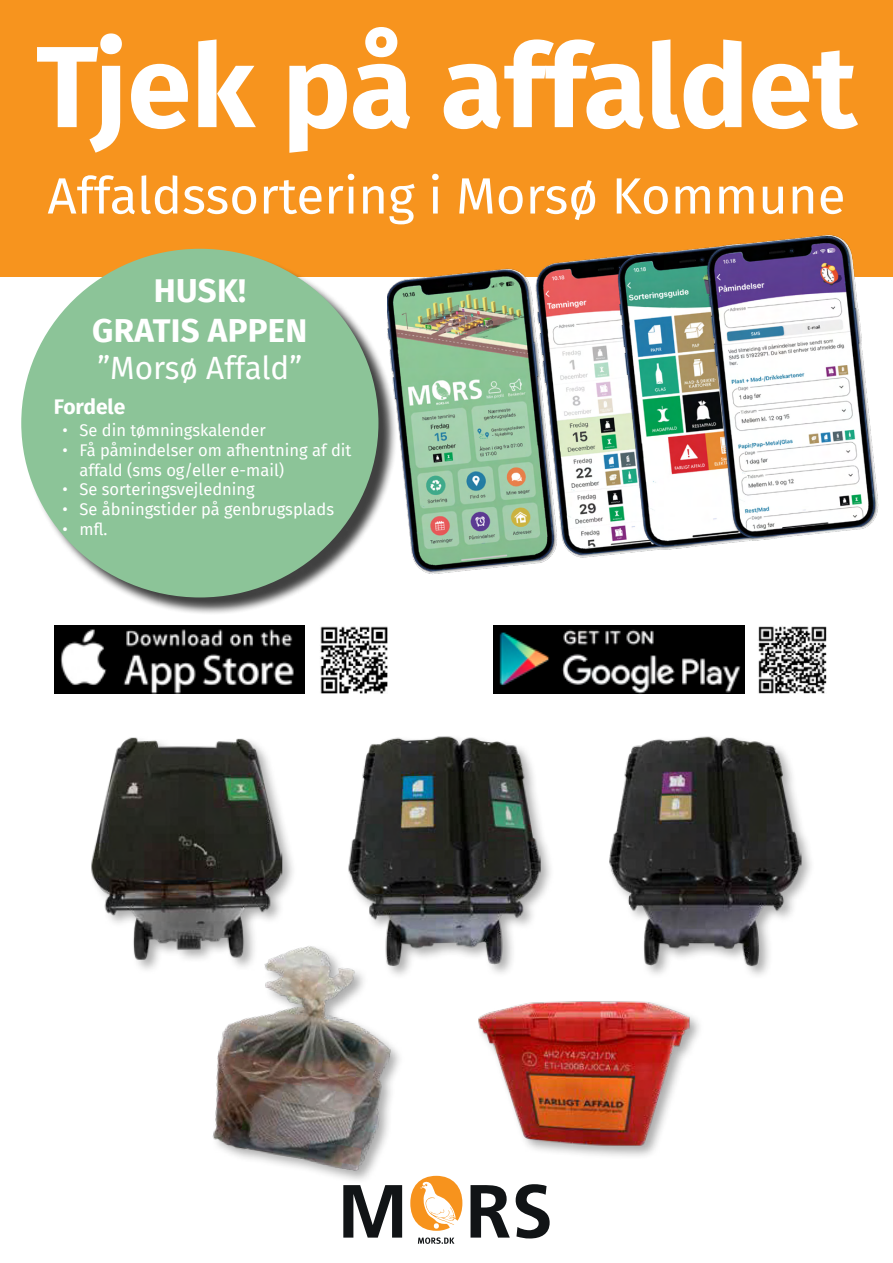
<style>
.page{position:relative;width:893px;height:1263px;background:#fff}
.page>*{position:absolute;margin:0;border:0;box-sizing:border-box;transform-origin:0 0}
.t1{font:700 115.5px "Fira Sans";color:#fff}
.t2{font:51px "Fira Sans";color:#fff}
.t3{font:700 33px "Fira Sans";letter-spacing:.01em;color:#fff}
.t4{font:31.5px "Fira Sans";color:#fff}
.t5{font:700 21px "Fira Sans";letter-spacing:-.005em;color:#fff}
.t6{font:16.5px/19.8px "Fira Sans";color:#fff}
</style>
<div class="page">
<img style="left:91px;top:736px;width:720px;height:444px">
<div style="left:0;top:0;width:893px;height:276px;background:#f7941e"></div>
<img style="left:397px;top:234px;width:483px;height:341px">
<div style="left:24px;top:251px;width:373px;height:365px;background:#000;opacity:.75"></div>
<div style="left:21px;top:249px;width:357px;height:348px;background:#8cc498;border-radius:50%"></div>
<img style="left:54px;top:625px;width:251px;height:68px">
<img style="left:320px;top:626px;width:68px;height:67px">
<img style="left:493px;top:625px;width:251px;height:68px">
<img style="left:758px;top:626px;width:68px;height:67px">
<svg style="left:410px;top:1176px;width:52px;height:55px"></svg>
<svg style="left:470px;top:1184px;width:80px;height:54px"></svg>
<svg style="left:418px;top:1237px;width:36px;height:7px"></svg>
<svg style="left:343px;top:1185px;width:59px;height:52px"></svg>
<p class="t1" style="left:36px;top:-10px;width:822px">Tjek på affaldet</p>
<p class="t2" style="left:47px;top:157px;width:799px">Affaldssortering i Morsø Kommune</p>
<p class="t3" style="left:154px;top:263px;width:94px">HUSK!</p>
<p class="t3" style="left:92px;top:302px;width:217px">GRATIS APPEN</p>
<p class="t4" style="left:97px;top:345px;width:206px">”Morsø Affald”</p>
<p class="t6" style="left:63px;top:420px;width:205px">• Se din tømningskalender</p>
<p class="t6" style="left:80px;top:440px;width:273px;text-indent:-17px">• Få påmindelser om afhentning af dit affald (sms og/eller e-mail)</p>
<p class="t6" style="left:63px;top:479px;width:194px">• Se sorteringsvejledning</p>
<p class="t6" style="left:63px;top:499px;width:273px">• Se åbningstider på genbrugsplads</p>
<p class="t6" style="left:63px;top:519px;width:46px">• mfl.</p>
<p class="t5" style="left:54px;top:389px;width:73px">Fordele</p>
</div>
